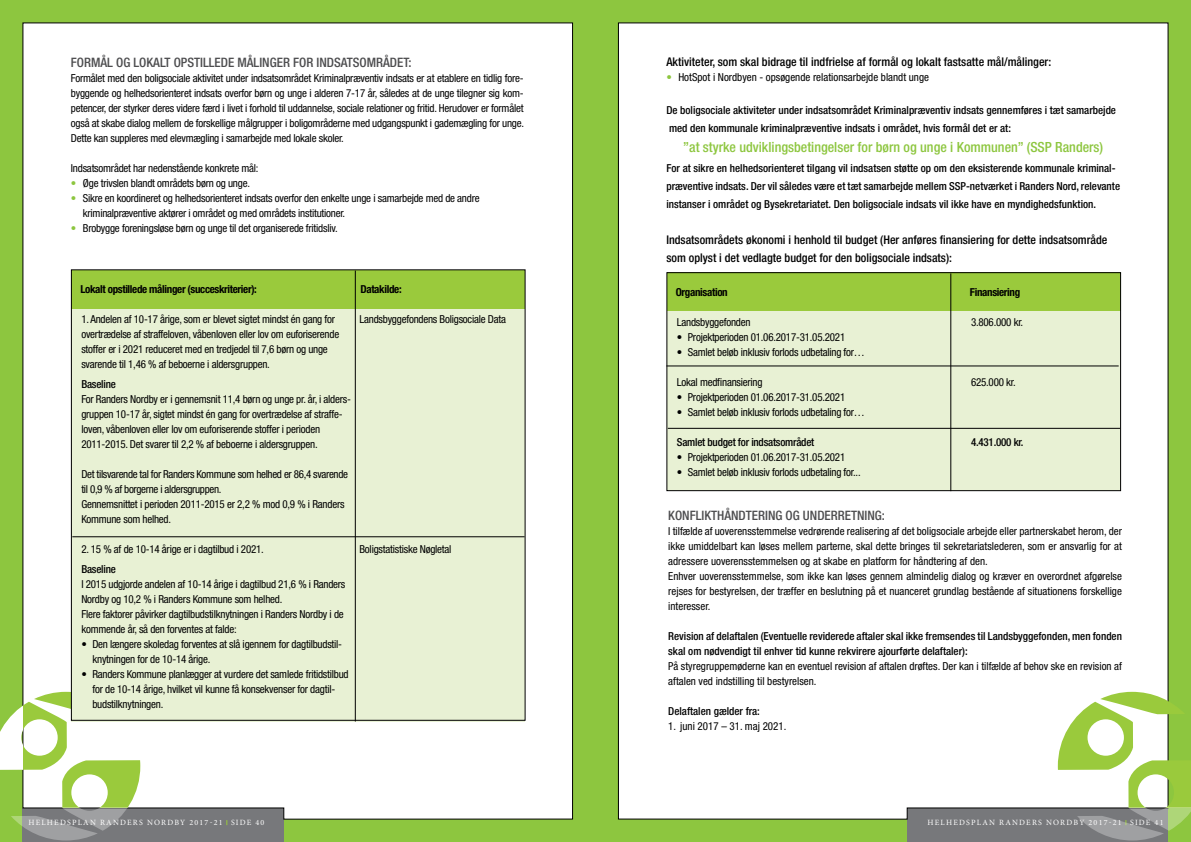
<style>
.page{position:relative;width:1191px;height:842px;background:#8dc63f}
.page>*{position:absolute;margin:0;border:0;box-sizing:border-box;transform-origin:0 0}
.t1{font:500 condensed 14px "Helvetica Neue";color:#8dc63f}
.t2{font:500 condensed 13px "Helvetica Neue";color:#4d4d4f}
.t3{font:500 condensed 12px "Helvetica Neue";color:#000}
.t4{font:condensed 11px/15px "Helvetica Neue";letter-spacing:-.02em;color:#000;text-align:justify}
.t5{font:500 condensed 11px/18px "Helvetica Neue";color:#000}
.t6{font:condensed 11px/15px "Helvetica Neue";color:#000}
.t7{font:700 condensed 11px "Helvetica Neue";letter-spacing:-.03em;color:#000}
.t8{font:500 condensed 11px "Helvetica Neue";letter-spacing:-.02em;color:#000}
.t9{font:8px "Minion Pro";letter-spacing:.15em;color:#fff}
.s1{color:#8dc63f}
</style>
<div class="page">
<div style="left:23px;top:808px;width:261px;height:34px;background:#77787b"></div>
<div style="left:907px;top:808px;width:261px;height:34px;background:#77787b"></div>
<div style="left:22px;top:22px;width:551px;height:798px;background:#fff"></div>
<div style="left:618px;top:22px;width:550px;height:798px;background:#fff"></div>
<svg style="left:0;top:692px;width:140px;height:148px"></svg>
<svg style="left:1057px;top:692px;width:134px;height:148px"></svg>
<div style="left:71px;top:308px;width:454px;height:413px;background:#e8f1d4"></div>
<div style="left:71px;top:270px;width:454px;height:38px;background:#9aca3c"></div>
<hr style="left:355px;top:271px;width:1px;height:450px;background:#000">
<hr style="left:72px;top:536px;width:452px;height:1px;background:#000">
<div style="left:667px;top:310px;width:453px;height:181px;background:#e8f1d4"></div>
<div style="left:667px;top:273px;width:453px;height:38px;background:#9aca3c"></div>
<div style="left:666px;top:272px;width:455px;height:219px;border:1px solid #000"></div>
<hr style="left:950px;top:273px;width:1px;height:218px;background:#000">
<hr style="left:666px;top:366px;width:452px;height:1px;background:#000">
<hr style="left:668px;top:428px;width:452px;height:1px;background:#000">
<p class="t2" style="left:71px;top:55px;width:342px">FORMÅL OG LOKALT OPSTILLEDE MÅLINGER FOR INDSATSOMRÅDET:</p>
<p class="t4" style="left:71px;top:70px;width:455px">Formålet med den boligsociale aktivitet under indsatsområdet Kriminalpræventiv indsats er at etablere en tidlig fore&shy;byggende og helhedsorienteret indsats overfor børn og unge i alderen 7-17 år, således at de unge tilegner sig kom&shy;petencer, der styrker deres videre færd i livet i forhold til uddannelse, sociale relationer og fritid. Herudover er formålet også at skabe dialog mellem de forskellige målgrupper i boligområderne med udgangspunkt i gademægling for unge.<br>Dette kan suppleres med elevmægling i samarbejde med lokale skoler.</p>
<p class="t4" style="left:71px;top:160px;width:189px">Indsatsområdet har nedenstående konkrete mål:</p>
<p class="t4" style="left:71px;top:175px;width:181px"><span class="s1">•</span> Øge trivslen blandt områdets børn og unge.</p>
<p class="t4" style="left:71px;top:190px;width:410px"><span class="s1">•</span> Sikre en koordineret og helhedsorienteret indsats overfor den enkelte unge i samarbejde med de andre</p>
<p class="t4" style="left:83px;top:205px;width:264px">kriminalpræventive aktører i området og med områdets institutioner.</p>
<p class="t4" style="left:71px;top:220px;width:268px"><span class="s1">•</span> Brobygge foreningsløse børn og unge til det organiserede fritidsliv.</p>
<p class="t7" style="left:80px;top:282px;width:178px">Lokalt opstillede målinger (succeskriterier):</p>
<p class="t7" style="left:360px;top:282px;width:43px">Datakilde:</p>
<p class="t4" style="left:81px;top:312px;width:255px">1. Andelen af 10-17 årige, som er blevet sigtet mindst én gang for</p>
<p class="t4" style="left:359px;top:312px;width:148px">Landsbyggefondens Boligsociale Data</p>
<p class="t4" style="left:81px;top:327px;width:259px">overtrædelse af straffeloven, våbenloven eller lov om euforiserende</p>
<p class="t4" style="left:81px;top:342px;width:248px">stoffer er i 2021 reduceret med en tredjedel til 7,6 børn og unge</p>
<p class="t4" style="left:81px;top:357px;width:190px">svarende til 1,46 % af beboerne i aldersgruppen.</p>
<p class="t8" style="left:81px;top:378px;width:36px">Baseline</p>
<p class="t4" style="left:81px;top:392px;width:271px">For Randers Nordby er i gennemsnit 11,4 børn og unge pr. år, i alders-</p>
<p class="t4" style="left:81px;top:407px;width:263px">gruppen 10-17 år, sigtet mindst én gang for overtrædelse af straffe-</p>
<p class="t4" style="left:81px;top:422px;width:240px">loven, våbenloven eller lov om euforiserende stoffer i perioden</p>
<p class="t4" style="left:81px;top:437px;width:238px">2011-2015. Det svarer til 2,2 % af beboerne i aldersgruppen.</p>
<p class="t4" style="left:81px;top:467px;width:268px">Det tilsvarende tal for Randers Kommune som helhed er 86,4 svarende</p>
<p class="t4" style="left:81px;top:482px;width:142px">til 0,9 % af borgerne i aldersgruppen.</p>
<p class="t4" style="left:81px;top:497px;width:265px">Gennemsnittet i perioden 2011-2015 er 2,2 % mod 0,9 % i Randers</p>
<p class="t4" style="left:81px;top:512px;width:91px">Kommune som helhed.</p>
<p class="t4" style="left:81px;top:542px;width:184px">2. 15 % af de 10-14 årige er i dagtilbud i 2021.</p>
<p class="t4" style="left:359px;top:542px;width:93px">Boligstatistiske Nøgletal</p>
<p class="t8" style="left:81px;top:563px;width:36px">Baseline</p>
<p class="t4" style="left:81px;top:577px;width:265px">I 2015 udgjorde andelen af 10-14 årige i dagtilbud 21,6 % i Randers</p>
<p class="t4" style="left:81px;top:592px;width:202px">Nordby og 10,2 % i Randers Kommune som helhed.</p>
<p class="t4" style="left:81px;top:607px;width:264px">Flere faktorer påvirker dagtilbudstilknytningen i Randers Nordby i de</p>
<p class="t4" style="left:81px;top:622px;width:157px">kommende år, så den forventes at falde:</p>
<p class="t4" style="left:81px;top:637px;width:262px">• Den længere skoledag forventes at slå igennem for dagtilbudstil-</p>
<p class="t4" style="left:92px;top:652px;width:120px">knytningen for de 10-14 årige.</p>
<p class="t4" style="left:81px;top:667px;width:269px">• Randers Kommune planlægger at vurdere det samlede fritidstilbud</p>
<p class="t4" style="left:92px;top:682px;width:244px">for de 10-14 årige, hvilket vil kunne få konsekvenser for dagtil-</p>
<p class="t4" style="left:92px;top:697px;width:72px">budstilknytningen.</p>
<p class="t3" style="left:666px;top:55px;width:386px">Aktiviteter, som skal bidrage til indfrielse af formål og lokalt fastsatte mål/målinger:</p>
<p class="t6" style="left:666px;top:70px;width:264px"><span class="s1">•</span> HotSpot i Nordbyen - opsøgende relationsarbejde blandt unge</p>
<p class="t5" style="left:666px;top:101px;width:451px">De boligsociale aktiviteter under indsatsområdet Kriminalpræventiv indsats gennemføres i tæt samarbejde</p>
<p class="t5" style="left:669px;top:119px;width:343px">med den kommunale kriminalpræventive indsats i området, hvis formål det er at:</p>
<p class="t1" style="left:683px;top:139px;width:421px">”at styrke udviklingsbetingelser for børn og unge i Kommunen” (SSP Randers)</p>
<p class="t5" style="left:666px;top:159px;width:451px">For at sikre en helhedsorienteret tilgang vil indsatsen støtte op om den eksisterende kommunale kriminal-</p>
<p class="t5" style="left:666px;top:177px;width:455px">præventive indsats. Der vil således være et tæt samarbejde mellem SSP-netværket i Randers Nord, relevante instanser i området og Bysekretariatet. Den boligsociale indsats vil ikke have en myndighedsfunktion.</p>
<p class="t3" style="left:666px;top:233px;width:442px">Indsatsområdets økonomi i henhold til budget (Her anføres finansiering for dette indsatsområde</p>
<p class="t3" style="left:666px;top:251px;width:287px">som oplyst i det vedlagte budget for den boligsociale indsats):</p>
<p class="t7" style="left:676px;top:285px;width:53px">Organisation</p>
<p class="t7" style="left:970px;top:285px;width:52px">Finansiering</p>
<p class="t4" style="left:677px;top:314px;width:75px">Landsbyggefonden</p>
<p class="t4" style="left:971px;top:314px;width:54px">3.806.000 kr.</p>
<p class="t4" style="left:677px;top:329px;width:170px">• Projektperioden 01.06.2017-31.05.2021</p>
<p class="t4" style="left:677px;top:344px;width:190px">• Samlet beløb inklusiv forlods udbetaling for…</p>
<p class="t4" style="left:677px;top:374px;width:87px">Lokal medfinansiering</p>
<p class="t4" style="left:971px;top:374px;width:46px">625.000 kr.</p>
<p class="t4" style="left:677px;top:389px;width:170px">• Projektperioden 01.06.2017-31.05.2021</p>
<p class="t4" style="left:677px;top:404px;width:190px">• Samlet beløb inklusiv forlods udbetaling for…</p>
<p class="t8" style="left:677px;top:435px;width:139px">Samlet budget for indsatsområdet</p>
<p class="t5" style="left:971px;top:433px;width:54px">4.431.000 kr.</p>
<p class="t4" style="left:677px;top:449px;width:170px">• Projektperioden 01.06.2017-31.05.2021</p>
<p class="t4" style="left:677px;top:464px;width:185px">• Samlet beløb inklusiv forlods udbetaling for...</p>
<p class="t2" style="left:668px;top:507px;width:218px">KONFLIKTHÅNDTERING OG UNDERRETNING:</p>
<p class="t4" style="left:668px;top:523px;width:455px">I tilfælde af uoverensstemmelse vedrørende realisering af det boligsociale arbejde eller partnerskabet herom, der ikke umiddelbart kan løses mellem parterne, skal dette bringes til sekretariatslederen, som er ansvarlig for at adressere uoverensstemmelsen og at skabe en platform for håndtering af den.</p>
<p class="t4" style="left:668px;top:568px;width:455px">Enhver uoverensstemmelse, som ikke kan løses gennem almindelig dialog og kræver en overordnet afgørelse rejses for bestyrelsen, der træffer en beslutning på et nuanceret grundlag bestående af situationens forskellige interesser.</p>
<p class="t5" style="left:668px;top:626px;width:455px">Revision af delaftalen (Eventuelle reviderede aftaler skal ikke fremsendes til Landsbyggefonden, men fonden</p>
<p class="t5" style="left:668px;top:641px;width:301px">skal om nødvendigt til enhver tid kunne rekvirere ajourførte delaftaler):</p>
<p class="t6" style="left:668px;top:658px;width:455px">På styregruppemøderne kan en eventuel revision af aftalen drøftes. Der kan i tilfælde af behov ske en revision af aftalen ved indstilling til bestyrelsen.</p>
<p class="t5" style="left:668px;top:701px;width:93px">Delaftalen gælder fra:</p>
<p class="t6" style="left:668px;top:718px;width:120px">1. juni 2017 – 31. maj 2021.</p>
<p class="t9" style="left:28px;top:817px;width:237px">HELHEDSPLAN RANDERS NORDBY 2017-21 SIDE 40</p>
<p class="t9" style="left:927px;top:817px;width:237px">HELHEDSPLAN RANDERS NORDBY 2017-21 SIDE 41</p>
</div>
